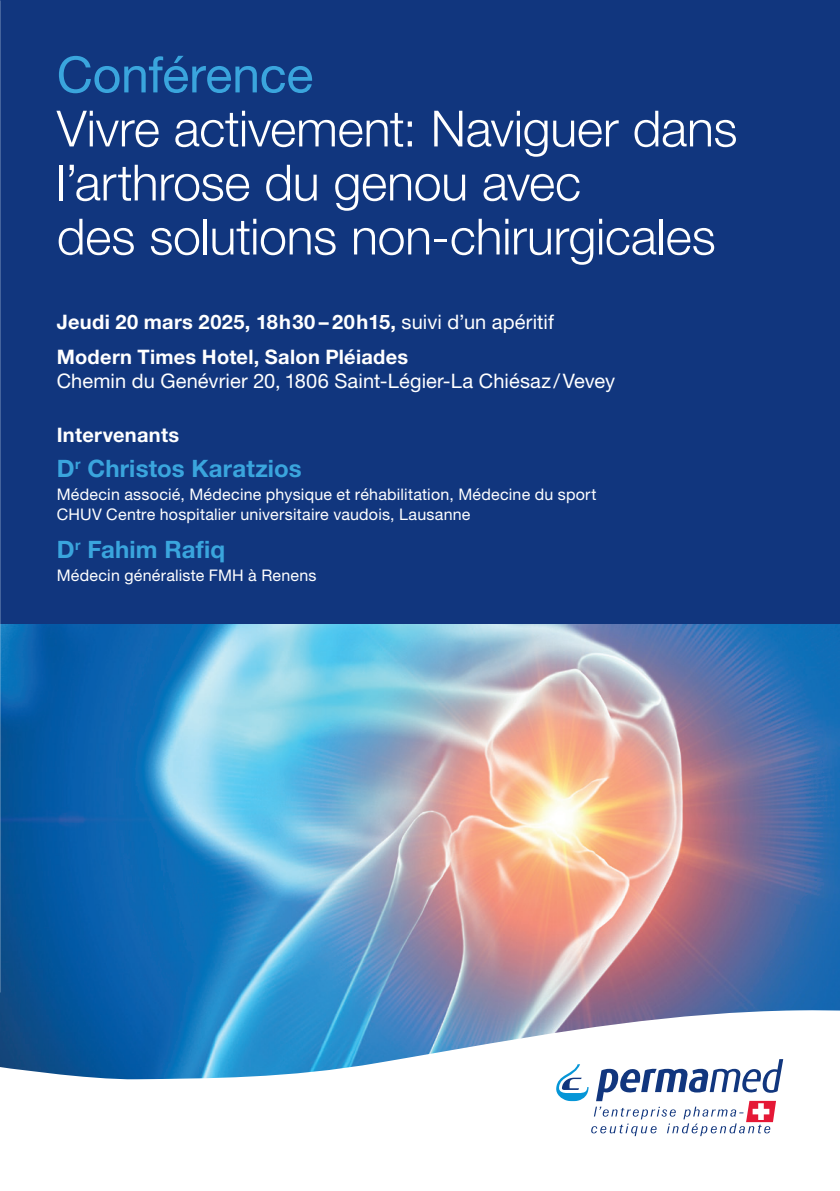
<style>
.page{position:relative;width:840px;height:1191px;background:#fff}
.page>*{position:absolute;margin:0;border:0;box-sizing:border-box;transform-origin:0 0}
.t1{font:300 50px/54px "Helvetica Neue LT Pro";letter-spacing:-.005em;color:#fff}
.t2{font:50px "Helvetica Neue LT Pro";letter-spacing:-.005em;color:#3aa5dd}
.t3{font:700 24px "Helvetica Neue LT Pro";letter-spacing:.005em;color:#3aa5dd}
.t4{font:700 20px/35.4px "Helvetica Neue LT Pro";letter-spacing:.015em;color:#fff}
.t5{font:20px "Helvetica Neue LT Pro";letter-spacing:.005em;color:#fff}
.t6{font:16px/20px "Helvetica Neue LT Pro";letter-spacing:.015em;color:#fff}
.s1{font-weight:400}
</style>
<div class="page">
<img style="left:0;top:624px;width:839px;height:386px">
<svg style="left:0;top:1010px;width:839px;height:127px"></svg>
<svg style="left:556px;top:1059px;width:226px;height:77px"></svg>
<div style="left:0;top:0;width:839px;height:624px;background:#11367e"></div>
<h1 class="t2" style="left:57px;top:44px;width:258px">Conférence</h1>
<h1 class="t1" style="left:57px;top:101px;width:682px">Vivre activement: Naviguer dans l’arthrose du genou avec<br>des solutions non-chirurgicales</h1>
<p class="t4" style="left:57px;top:303px;width:498px">Jeudi 20 mars 2025, 18h30 – 20h15, <span class="s1">suivi d’un apéritif<br></span>Modern Times Hotel, Salon Pléiades</p>
<p class="t5" style="left:57px;top:368px;width:559px">Chemin du Genévrier 20, 1806 Saint-Légier-La Chiésaz /Vevey</p>
<p class="t4" style="left:57px;top:416px;width:124px">Intervenants</p>
<h2 class="t3" style="left:57px;top:453px;width:246px">D<sup>r</sup> Christos Karatzios</h2>
<p class="t6" style="left:57px;top:484px;width:541px">Médecin associé, Médecine physique et réhabilitation, Médecine du sport<br>CHUV Centre hospitalier universitaire vaudois, Lausanne</p>
<h2 class="t3" style="left:57px;top:534px;width:170px">D<sup>r</sup> Fahim Rafiq</h2>
<p class="t6" style="left:57px;top:565px;width:261px">Médecin généraliste FMH à Renens</p>
</div>
